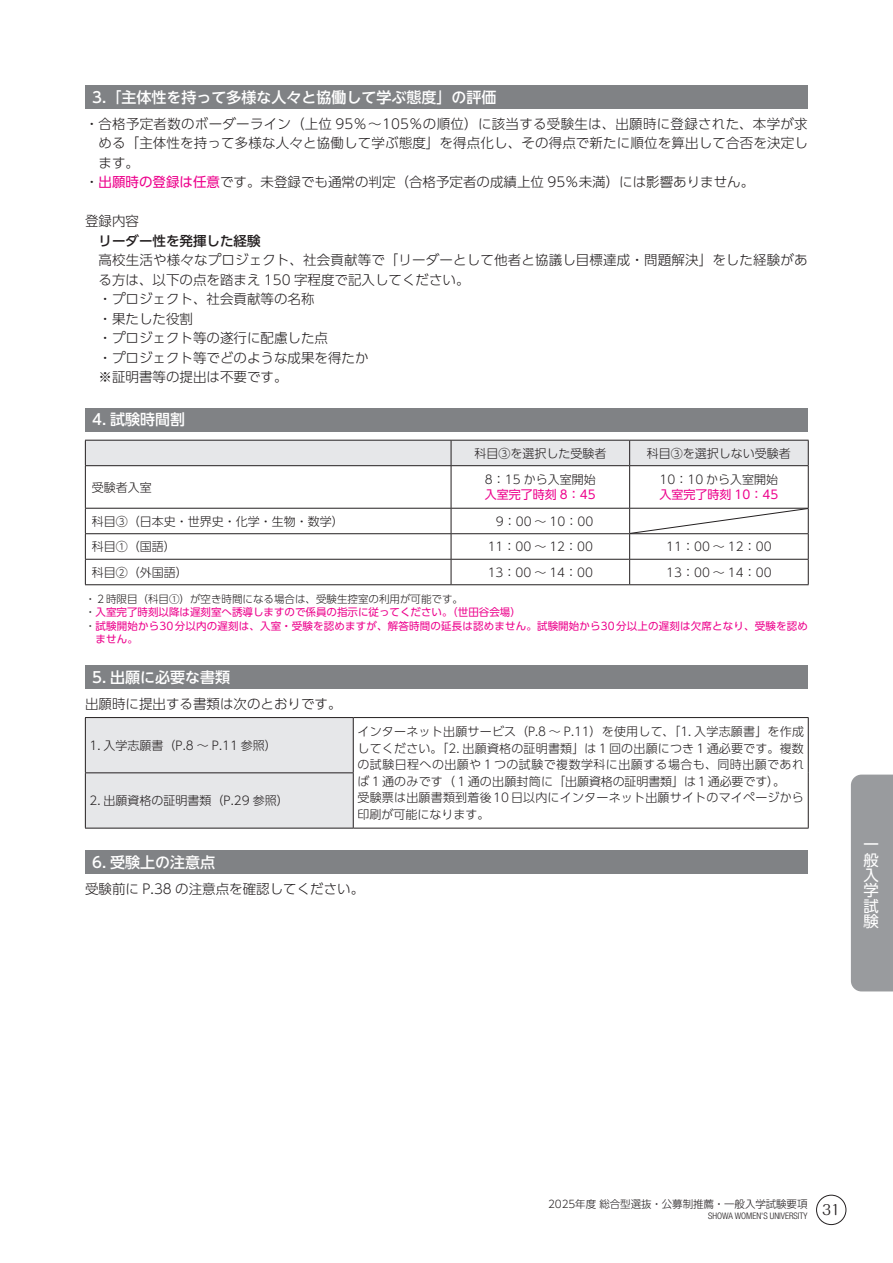
<style>
.page{position:relative;width:893px;height:1263px;background:#fff}
.page>*{position:absolute;margin:0;border:0;box-sizing:border-box;transform-origin:0 0}
.t1{font:15.45px/15.5px "UD Shin Go NT Pro";color:#fff;text-align:justify}
.t2{font:500 15px "UD Shin Go NT Pro";color:#fff}
.t3{font:300 13.5px/19.5px "UD Shin Go Pro";color:#231f20;text-align:justify}
.t4{font:500 13.5px "UD Shin Go Pro";color:#231f20}
.t5{font:300 12px/16.5px "UD Shin Go Pro";color:#231f20;text-align:justify}
.t6{font:300 12px/16.5px "UD Shin Go Pro";letter-spacing:.02em;color:#231f20}
.t7{font:12px "UD Shin Go Pro";color:#ed028c}
.t8{font:10.5px/13.5px "UD Shin Go Pro";letter-spacing:.015em;color:#ed028c}
.t9{font:300 10.5px "UD Shin Go Pro";color:#231f20}
.t10{font:300 10.5px "UD Shin Go NT Pro";letter-spacing:-.01em;color:#231f20}
.t11{font:300 condensed 9px "Helvetica Neue LT Com";color:#231f20}
.s1{font-weight:400;color:#ed028c}
.s2{font-weight:300;color:#231f20}
</style>
<div class="page">
<div style="left:85px;top:85px;width:723px;height:24px;background:#808285"></div>
<div style="left:85px;top:408px;width:723px;height:23px;background:#808285"></div>
<div style="left:85px;top:440px;width:724px;height:25px;background:#e6e7e9"></div>
<hr style="left:85px;top:465px;width:366px;height:1px;background:#231f20">
<hr style="left:85px;top:466px;width:1px;height:42px;background:#231f20">
<hr style="left:451px;top:465px;width:179px;height:1px;background:#231f20">
<hr style="left:451px;top:466px;width:1px;height:42px;background:#231f20">
<hr style="left:630px;top:465px;width:179px;height:1px;background:#231f20">
<hr style="left:629px;top:466px;width:1px;height:42px;background:#231f20">
<hr style="left:808px;top:466px;width:1px;height:42px;background:#231f20">
<hr style="left:85px;top:508px;width:366px;height:1px;background:#231f20">
<hr style="left:451px;top:508px;width:179px;height:1px;background:#231f20">
<hr style="left:85px;top:533px;width:366px;height:1px;background:#231f20">
<hr style="left:451px;top:533px;width:179px;height:1px;background:#231f20">
<hr style="left:85px;top:559px;width:366px;height:1px;background:#231f20">
<svg style="left:85px;top:508px;width:1px;height:76px"></svg>
<hr style="left:451px;top:559px;width:179px;height:1px;background:#231f20">
<svg style="left:451px;top:508px;width:1px;height:76px"></svg>
<hr style="left:85px;top:584px;width:366px;height:1px;background:#231f20">
<hr style="left:451px;top:584px;width:179px;height:1px;background:#231f20">
<hr style="left:630px;top:584px;width:179px;height:1px;background:#231f20">
<svg style="left:629px;top:508px;width:180px;height:76px"></svg>
<div style="left:85px;top:665px;width:723px;height:24px;background:#808285"></div>
<div style="left:86px;top:718px;width:267px;height:110px;background:#e6e7e9"></div>
<hr style="left:85px;top:717px;width:268px;height:1px;background:#231f20">
<hr style="left:85px;top:718px;width:1px;height:54px;background:#231f20">
<hr style="left:353px;top:717px;width:456px;height:1px;background:#231f20">
<hr style="left:353px;top:718px;width:1px;height:54px;background:#231f20">
<hr style="left:808px;top:718px;width:1px;height:55px;background:#231f20">
<hr style="left:85px;top:772px;width:269px;height:1px;background:#231f20">
<hr style="left:85px;top:773px;width:1px;height:55px;background:#231f20">
<hr style="left:353px;top:773px;width:1px;height:55px;background:#231f20">
<hr style="left:808px;top:773px;width:1px;height:55px;background:#231f20">
<hr style="left:85px;top:828px;width:268px;height:1px;background:#231f20">
<hr style="left:353px;top:828px;width:456px;height:1px;background:#231f20">
<div style="left:85px;top:850px;width:723px;height:24px;background:#808285"></div>
<div style="left:851px;top:774px;width:42px;height:217px;background:#999b9e"></div>
<div style="left:816px;top:1195px;width:30px;height:30px;border:1px solid #231f20;border-radius:50%"></div>
<p class="t2" style="left:92px;top:85px;width:406px">3.「主体性を持って多様な人々と協働して学ぶ態度」の評価</p>
<p class="t3" style="left:99px;top:114px;width:711px;text-indent:-14px">・合格予定者数のボーダーライン（上位 95％～105％の順位）に該当する受験生は、出願時に登録された、本学が求める「主体性を持って多様な人々と協働して学ぶ態度」を得点化し、その得点で新たに順位を算出して合否を決定します。</p>
<p class="t3" style="left:85px;top:172px;width:671px">・<span class="s1">出願時の登録は任意</span>です。未登録でも通常の判定（合格予定者の成績上位 95％未満）には影響ありません。</p>
<p class="t3" style="left:85px;top:211px;width:55px">登録内容</p>
<p class="t4" style="left:85px;top:230px;width:177px">　リーダー性を発揮した経験</p>
<p class="t3" style="left:99px;top:250px;width:711px">高校生活や様々なプロジェクト、社会貢献等で「リーダーとして他者と協議し目標達成・問題解決」をした経験がある方は、以下の点を踏まえ 150 字程度で記入してください。</p>
<p class="t3" style="left:85px;top:289px;width:231px">　・プロジェクト、社会貢献等の名称</p>
<p class="t3" style="left:85px;top:309px;width:109px">　・果たした役割</p>
<p class="t3" style="left:85px;top:328px;width:244px">　・プロジェクト等の遂行に配慮した点</p>
<p class="t3" style="left:85px;top:348px;width:285px">　・プロジェクト等でどのような成果を得たか</p>
<p class="t3" style="left:85px;top:367px;width:204px">　※証明書等の提出は不要です。</p>
<p class="t2" style="left:92px;top:407px;width:94px">4. 試験時間割</p>
<p class="t5" style="left:474px;top:444px;width:133px">科目③を選択した受験者</p>
<p class="t5" style="left:647px;top:444px;width:145px">科目③を選択しない受験者</p>
<p class="t5" style="left:92px;top:478px;width:61px">受験者入室</p>
<p class="t5" style="left:485px;top:471px;width:112px">8：15 から入室開始</p>
<p class="t7" style="left:485px;top:485px;width:112px">入室完了時刻 8：45</p>
<p class="t5" style="left:660px;top:471px;width:120px">10：10 から入室開始</p>
<p class="t7" style="left:660px;top:485px;width:120px">入室完了時刻 10：45</p>
<p class="t5" style="left:92px;top:512px;width:253px">科目③（日本史・世界史・化学・生物・数学）</p>
<p class="t5" style="left:496px;top:512px;width:99px">9：00 ～ 10：00</p>
<p class="t5" style="left:92px;top:538px;width:85px">科目①（国語）</p>
<p class="t5" style="left:488px;top:538px;width:107px">11：00 ～ 12：00</p>
<p class="t5" style="left:666px;top:538px;width:107px">11：00 ～ 12：00</p>
<p class="t5" style="left:92px;top:563px;width:97px">科目②（外国語）</p>
<p class="t5" style="left:488px;top:563px;width:107px">13：00 ～ 14：00</p>
<p class="t5" style="left:666px;top:563px;width:107px">13：00 ～ 14：00</p>
<p class="t9" style="left:85px;top:590px;width:379px">・２時限目（科目①）が空き時間になる場合は、受験生控室の利用が可能です。</p>
<p class="t8" style="left:85px;top:605px;width:437px"><span class="s2">・</span>入室完了時刻以降は遅刻室へ誘導しますので係員の指示に従ってください。（世田谷会場）</p>
<p class="t8" style="left:96px;top:619px;width:714px;text-indent:-10px"><span class="s2">・</span>試験開始から30分以内の遅刻は、入室・受験を認めますが、解答時間の延長は認めません。試験開始から30分以上の遅刻は欠席となり、受験を認めません。</p>
<p class="t2" style="left:92px;top:665px;width:139px">5. 出願に必要な書類</p>
<p class="t3" style="left:85px;top:694px;width:258px">出願時に提出する書類は次のとおりです。</p>
<p class="t5" style="left:90px;top:736px;width:189px">1. 入学志願書（P.8 ～ P.11 参照）</p>
<p class="t5" style="left:357px;top:723px;width:448px">インターネット出願サービス（P.8 ～ P.11）を使用して、「1. 入学志願書」を作成してください。「2. 出願資格の証明書類」は１回の出願につき１通必要です。複数の試験日程への出願や１つの試験で複数学科に出願する場合も、同時出願であれば１通のみです（１通の出願封筒に「出願資格の証明書類」は１通必要です）。</p>
<p class="t6" style="left:357px;top:789px;width:448px">受験票は出願書類到着後10日以内にインターネット出願サイトのマイページから印刷が可能になります。</p>
<p class="t5" style="left:90px;top:792px;width:201px">2. 出願資格の証明書類（P.29 参照）</p>
<p class="t2" style="left:92px;top:850px;width:124px">6. 受験上の注意点</p>
<p class="t3" style="left:85px;top:879px;width:281px">受験前に P.38 の注意点を確認してください。</p>
<p class="t1" style="left:864px;top:836px;width:17px">一般入学試験</p>
<p class="t10" style="left:548px;top:1196px;width:261px">2025年度 総合型選抜・公募制推薦・一般入学試験要項</p>
<p class="t11" style="left:708px;top:1210px;width:133px">SHOWA WOMEN'S UNIVERSITY <sup>31</sup></p>
</div>
